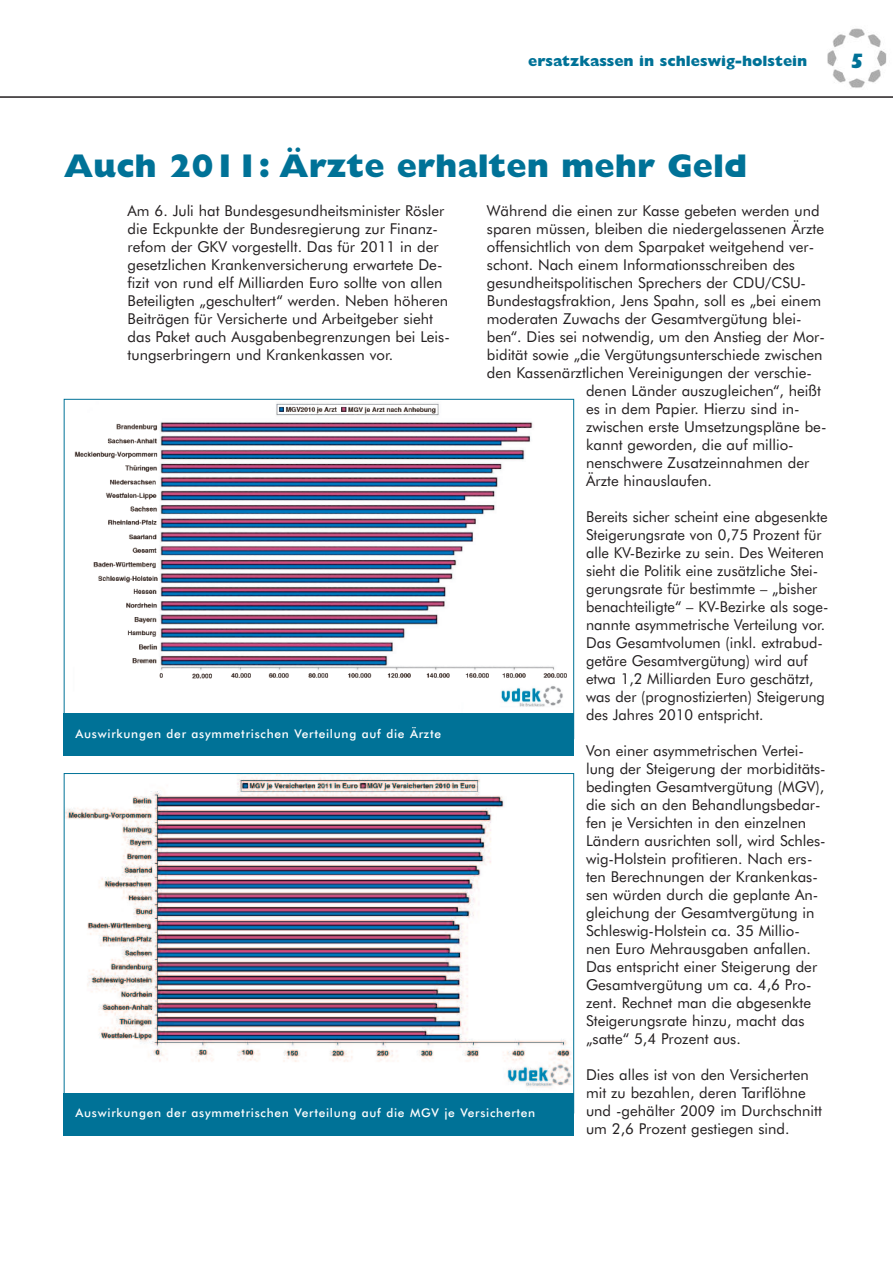
<style>
.page{position:relative;width:893px;height:1263px;background:#fff}
.page>*{position:absolute;margin:0;border:0;box-sizing:border-box;transform-origin:0 0}
.t1{font:800 33px "Gill Sans";color:#007297}
.t2{font:800 21px "Gill Sans";color:#007297}
.t3{font:15px/18px "Futura BT";color:#231f20}
.t4{font:800 15px "Gill Sans";color:#007297}
.t5{font:500 12px "Futura BT";letter-spacing:.06em;color:#fff}
</style>
<div class="page">
<img style="left:827px;top:28px;width:60px;height:60px">
<hr style="left:0;top:96px;width:893px;height:2px;background:#231f20">
<img style="left:66px;top:775px;width:506px;height:312px">
<div style="left:64px;top:1093px;width:510px;height:42px;background:#007297"></div>
<img style="left:66px;top:403px;width:506px;height:311px">
<div style="left:64px;top:714px;width:510px;height:42px;background:#007297"></div>
<p class="t4" style="left:528px;top:56px;width:281px">ersatzkassen in schleswig-holstein</p>
<h2 class="t2" style="left:850px;top:53px;width:16px">5</h2>
<h1 class="t1" style="left:64px;top:153px;width:685px">Auch 2011: Ärzte erhalten mehr Geld</h1>
<p class="t3" style="left:128px;top:203px;width:324px">Am 6. Juli hat Bundesgesundheitsminister Rösler die Eckpunkte der Bundesregierung zur Finanz&shy;refom der GKV vorgestellt. Das für 2011 in der gesetzlichen Krankenversicherung erwartete De&shy;fizit von rund elf Milliarden Euro sollte von allen Beteiligten „geschultert“ werden. Neben höheren Beiträgen für Versicherte und Arbeitgeber sieht das Paket auch Ausgabenbegrenzungen bei Leis&shy;tungserbringern und Krankenkassen vor.</p>
<p class="t3" style="left:487px;top:203px;width:334px">Während die einen zur Kasse gebeten werden und</p>
<p class="t3" style="left:487px;top:221px;width:339px">sparen müssen, bleiben die niedergelassenen Ärzte</p>
<p class="t3" style="left:487px;top:239px;width:329px">offensichtlich von dem Sparpaket weitgehend ver-</p>
<p class="t3" style="left:487px;top:257px;width:310px">schont. Nach einem Informationsschreiben des</p>
<p class="t3" style="left:487px;top:275px;width:321px">gesundheitspolitischen Sprechers der CDU/CSU-</p>
<p class="t3" style="left:487px;top:293px;width:336px">Bundestagsfraktion, Jens Spahn, soll es „bei einem</p>
<p class="t3" style="left:487px;top:311px;width:316px">moderaten Zuwachs der Gesamtvergütung blei-</p>
<p class="t3" style="left:487px;top:329px;width:340px">ben“. Dies sei notwendig, um den Anstieg der Mor-</p>
<p class="t3" style="left:487px;top:347px;width:337px">bidität sowie „die Vergütungsunterschiede zwischen</p>
<p class="t3" style="left:487px;top:365px;width:327px">den Kassenärztlichen Vereinigungen der verschie-</p>
<p class="t3" style="left:586px;top:383px;width:237px">denen Länder auszugleichen“, heißt</p>
<p class="t3" style="left:586px;top:401px;width:215px">es in dem Papier. Hierzu sind in-</p>
<p class="t3" style="left:586px;top:419px;width:242px">zwischen erste Umsetzungspläne be-</p>
<p class="t3" style="left:586px;top:437px;width:209px">kannt geworden, die auf millio-</p>
<p class="t3" style="left:586px;top:455px;width:225px">nenschwere Zusatzeinnahmen der</p>
<p class="t3" style="left:586px;top:473px;width:127px">Ärzte hinauslaufen.</p>
<p class="t3" style="left:586px;top:509px;width:244px">Bereits sicher scheint eine abgesenkte Steigerungsrate von 0,75 Prozent für alle KV-Bezirke zu sein. Des Weiteren sieht die Politik eine zusätzliche Stei&shy;gerungsrate für bestimmte – „bisher benachteiligte“ – KV-Bezirke als soge&shy;nannte asymmetrische Verteilung vor.<br>Das Gesamtvolumen (inkl. extrabud&shy;getäre Gesamtvergütung) wird auf etwa 1,2 Milliarden Euro geschätzt, was der (prognostizierten) Steigerung des Jahres 2010 entspricht.</p>
<p class="t3" style="left:586px;top:743px;width:241px">Von einer asymmetrischen Vertei&shy;lung der Steigerung der morbiditäts&shy;bedingten Gesamtvergütung (MGV), die sich an den Behandlungsbedar&shy;fen je Versichten in den einzelnen Ländern ausrichten soll, wird Schles&shy;wig-Holstein profitieren. Nach ers&shy;ten Berechnungen der Krankenkas&shy;sen würden durch die geplante An&shy;gleichung der Gesamtvergütung in Schleswig-Holstein ca. 35 Millio&shy;nen Euro Mehrausgaben anfallen.<br>Das entspricht einer Steigerung der Gesamtvergütung um ca. 4,6 Pro&shy;zent. Rechnet man die abgesenkte Steigerungsrate hinzu, macht das „satte“ 5,4 Prozent aus.</p>
<p class="t3" style="left:586px;top:1067px;width:237px">Dies alles ist von den Versicherten mit zu bezahlen, deren Tariflöhne und -gehälter 2009 im Durchschnitt um 2,6 Prozent gestiegen sind.</p>
<p class="t5" style="left:76px;top:729px;width:367px">Auswirkungen der asymmetrischen Verteilung auf die Ärzte</p>
<p class="t5" style="left:76px;top:1108px;width:461px">Auswirkungen der asymmetrischen Verteilung auf die MGV je Versicherten</p>
</div>
